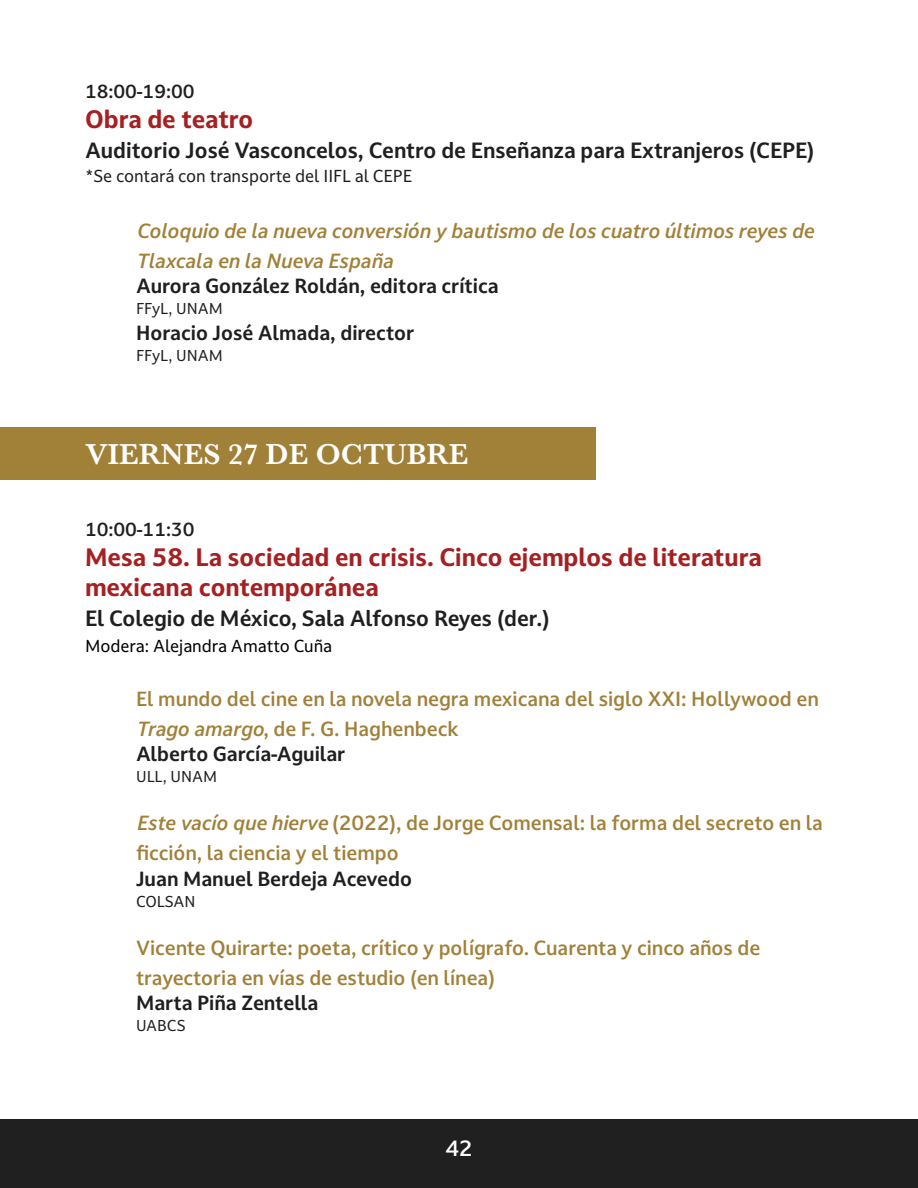
<style>
.page{position:relative;width:918px;height:1188px;background:#fff}
.page>*{position:absolute;margin:0;border:0;box-sizing:border-box;transform-origin:0 0}
.t1{font:600 30px "Baskerville";color:#fff}
.t2{font:700 24px/30px "Darkmode Off CC";color:#a62022}
.t3{font:600 21px "Darkmode Off CC";color:#1f1f1f}
.t4{font:500 21px "Darkmode Off CC";color:#fff}
.t5{font:500 19.5px/30px "Darkmode Off CC";color:#a18038}
.t6{font:600 19.5px "Darkmode Off CC";color:#1f1f1f}
.t7{font:italic 500 19.5px/30px "Darkmode Off CC";color:#a18038}
.t8{font:500 18px "Darkmode Off CC";color:#1f1f1f}
.t9{font:16.5px "Darkmode Off CC";color:#1f1f1f}
.t10{font:16.5px "Darkmode Off CC";color:#000}
.t11{font:15px "Darkmode Off CC";color:#1f1f1f}
.s1{font-style:italic}
</style>
<div class="page">
<div style="left:0;top:1119px;width:918px;height:69px;background:#202020"></div>
<div style="left:0;top:428px;width:595px;height:52px;background:#a18038"></div>
<p class="t8" style="left:85px;top:80px;width:111px">18:00-19:00</p>
<p class="t2" style="left:85px;top:104px;width:170px">Obra de teatro</p>
<p class="t3" style="left:85px;top:136px;width:731px">Auditorio José Vasconcelos, Centro de Enseñanza para Extranjeros (CEPE)</p>
<p class="t9" style="left:85px;top:165px;width:328px">*Se contará con transporte del IIFL al CEPE</p>
<p class="t7" style="left:136px;top:215px;width:679px">Coloquio de la nueva conversión y bautismo de los cuatro últimos reyes de<br>Tlaxcala en la Nueva España</p>
<p class="t6" style="left:136px;top:273px;width:364px">Aurora González Roldán, editora crítica</p>
<p class="t11" style="left:136px;top:299px;width:88px">FFyL, UNAM</p>
<p class="t6" style="left:136px;top:319px;width:280px">Horacio José Almada, director</p>
<p class="t11" style="left:136px;top:345px;width:88px">FFyL, UNAM</p>
<h1 class="t1" style="left:85px;top:434px;width:385px">VIERNES 27 DE OCTUBRE</h1>
<p class="t8" style="left:85px;top:518px;width:111px">10:00-11:30</p>
<p class="t2" style="left:85px;top:542px;width:678px">Mesa 58. La sociedad en crisis. Cinco ejemplos de literatura mexicana contemporánea</p>
<p class="t3" style="left:85px;top:604px;width:466px">El Colegio de México, Sala Alfonso Reyes (der.)</p>
<p class="t10" style="left:85px;top:635px;width:249px">Modera: Alejandra Amatto Cuña</p>
<p class="t5" style="left:136px;top:683px;width:684px">El mundo del cine en la novela negra mexicana del siglo XXI: Hollywood en<br><span class="s1">Trago amargo</span>, de F. G. Haghenbeck</p>
<p class="t6" style="left:136px;top:741px;width:211px">Alberto García-Aguilar</p>
<p class="t11" style="left:136px;top:767px;width:83px">ULL, UNAM</p>
<p class="t5" style="left:136px;top:808px;width:688px"><span class="s1">Este vacío que hierve</span> (2022), de Jorge Comensal: la forma del secreto en la ficción, la ciencia y el tiempo</p>
<p class="t6" style="left:136px;top:865px;width:278px">Juan Manuel Berdeja Acevedo</p>
<p class="t11" style="left:136px;top:891px;width:61px">COLSAN</p>
<p class="t5" style="left:136px;top:932px;width:626px">Vicente Quirarte: poeta, crítico y polígrafo. Cuarenta y cinco años de trayectoria en vías de estudio (en línea)</p>
<p class="t6" style="left:136px;top:990px;width:184px">Marta Piña Zentella</p>
<p class="t11" style="left:136px;top:1016px;width:51px">UABCS</p>
<p class="t4" style="left:446px;top:1134px;width:28px">42</p>
</div>
